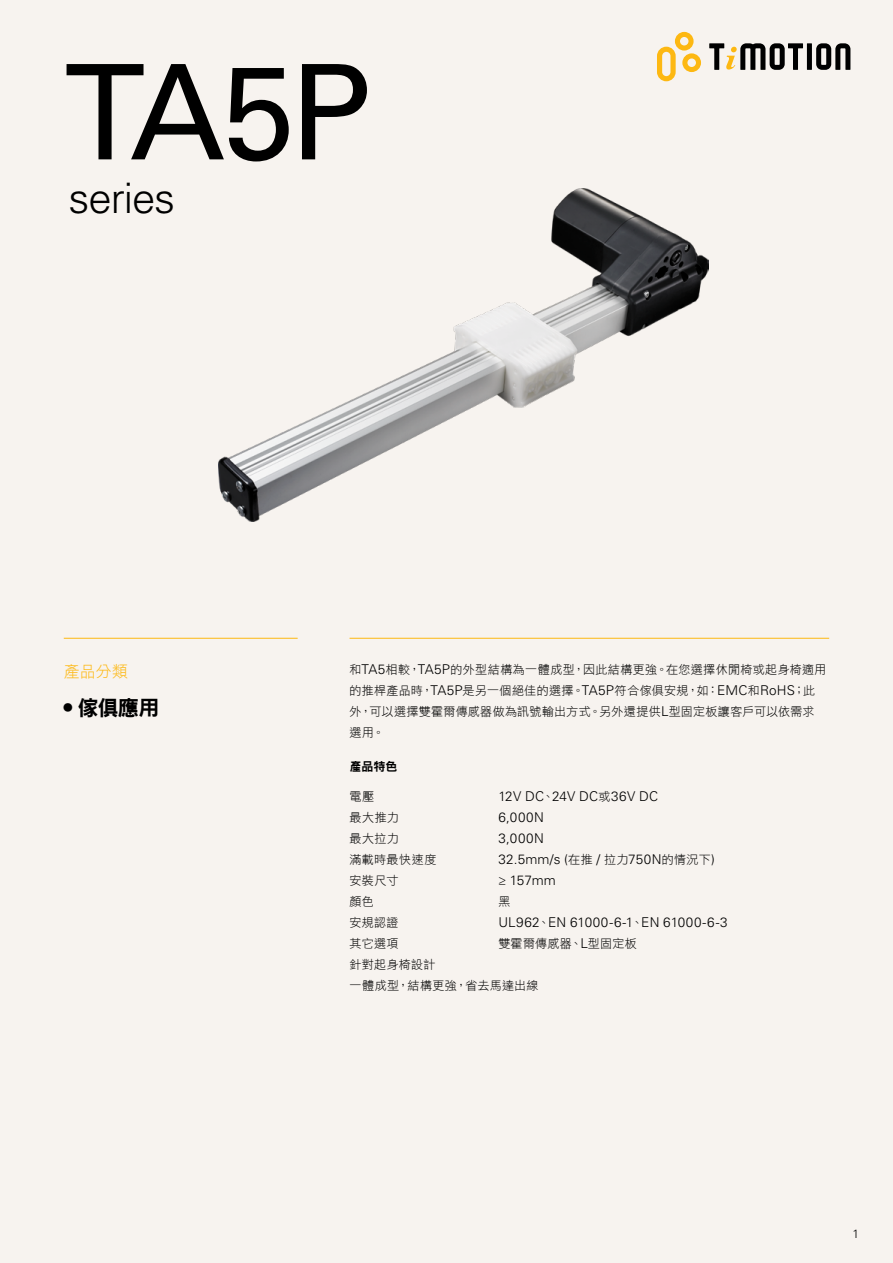
<style>
.page{position:relative;width:893px;height:1263px;background:#f7f3ef}
.page>*{position:absolute;margin:0;border:0;box-sizing:border-box;transform-origin:0 0}
.t1{font:132px "Univers LT Std";color:#000}
.t2{font:300 42px "Univers LT Std";letter-spacing:-.025em;color:#000}
.t3{font:21.15px "DFN Hei W9 WIN BF";color:#000}
.t4{font:15.9px "DF Hei W3 WIN BF";color:#fdb812}
.t5{font:300 13.5px "Univers LT Std";letter-spacing:.025em;color:#000}
.t6{font:12px/21px "DF Hei W3 WIN BF";letter-spacing:.03em;color:#000}
.t7{font:12px "DFN Hei W9 WIN BF";color:#000}
.t8{font:300 12px "Univers LT Std";color:#000}
.s1{font-family:"Univers LT Std";font-weight:700;font-size:23.85px}
.s2{font-family:"Univers LT Std";font-weight:300;font-size:13.5px}
.s3{font-family:"DF Hei W3 WIN BF";font-weight:400;font-size:12px}
</style>
<div class="page">
<svg style="left:657px;top:32px;width:44px;height:49px"></svg>
<div style="left:807px;top:43px;width:5px;height:27px;background:#000"></div>
<svg style="left:816px;top:43px;width:34px;height:27px"></svg>
<svg style="left:709px;top:43px;width:94px;height:27px"></svg>
<hr style="left:350px;top:638px;width:479px;height:1px;background:#fdb812">
<hr style="left:64px;top:638px;width:234px;height:1px;background:#fdb812">
<img style="left:218px;top:188px;width:491px;height:334px">
<h1 class="t1" style="left:64px;top:34px;width:309px">TA5P</h1>
<h2 class="t2" style="left:69px;top:173px;width:108px">series</h2>
<h3 class="t4" style="left:64px;top:663px;width:66px">產品分類</h3>
<h3 class="t3" style="left:64px;top:697px;width:97px"><span class="s1">•</span> 傢俱應用</h3>
<p class="t6" style="left:350px;top:659px;width:478px">和<span class="s2">TA5</span>相較，<span class="s2">TA5P</span>的外型結構為一體成型，因此結構更強。在您選擇休閒椅或起身椅適用的推桿產品時，<span class="s2">TA5P</span>是另一個絕佳的選擇。<span class="s2">TA5P</span>符合傢俱安規，如：<span class="s2">EMC</span>和<span class="s2">RoHS</span>；此外，可以選擇雙霍爾傳感器做為訊號輸出方式。另外還提供<span class="s2">L</span>型固定板讓客戶可以依需求選用。</p>
<p class="t7" style="left:350px;top:760px;width:49px">產品特色</p>
<p class="t6" style="left:350px;top:785px;width:26px">電壓</p>
<p class="t5" style="left:498px;top:788px;width:161px">12V DC<span class="s3">、</span>24V DC<span class="s3">或</span>36V DC</p>
<p class="t6" style="left:350px;top:806px;width:51px">最大推力</p>
<p class="t5" style="left:498px;top:809px;width:47px">6,000N</p>
<p class="t6" style="left:350px;top:827px;width:51px">最大拉力</p>
<p class="t5" style="left:498px;top:830px;width:47px">3,000N</p>
<p class="t6" style="left:350px;top:848px;width:88px">滿載時最快速度</p>
<p class="t5" style="left:498px;top:851px;width:218px">32.5mm/s (<span class="s3">在推</span> / <span class="s3">拉力</span>750N<span class="s3">的情況下</span>)</p>
<p class="t6" style="left:350px;top:869px;width:50px">安裝尺寸</p>
<p class="t5" style="left:498px;top:872px;width:59px">≥ 157mm</p>
<p class="t6" style="left:350px;top:890px;width:26px">顏色</p>
<p class="t6" style="left:498px;top:890px;width:13px">黑</p>
<p class="t6" style="left:350px;top:911px;width:51px">安規認證</p>
<p class="t5" style="left:498px;top:914px;width:231px">UL962<span class="s3">、</span>EN 61000-6-1<span class="s3">、</span>EN 61000-6-3</p>
<p class="t6" style="left:350px;top:932px;width:50px">其它選項</p>
<p class="t6" style="left:498px;top:932px;width:140px">雙霍爾傳感器、<span class="s2">L</span>型固定板</p>
<p class="t6" style="left:350px;top:953px;width:190px">針對起身椅設計<br>一體成型，結構更強，省去馬達出線</p>
<p class="t8" style="left:852px;top:1226px;width:8px">1</p>
</div>
